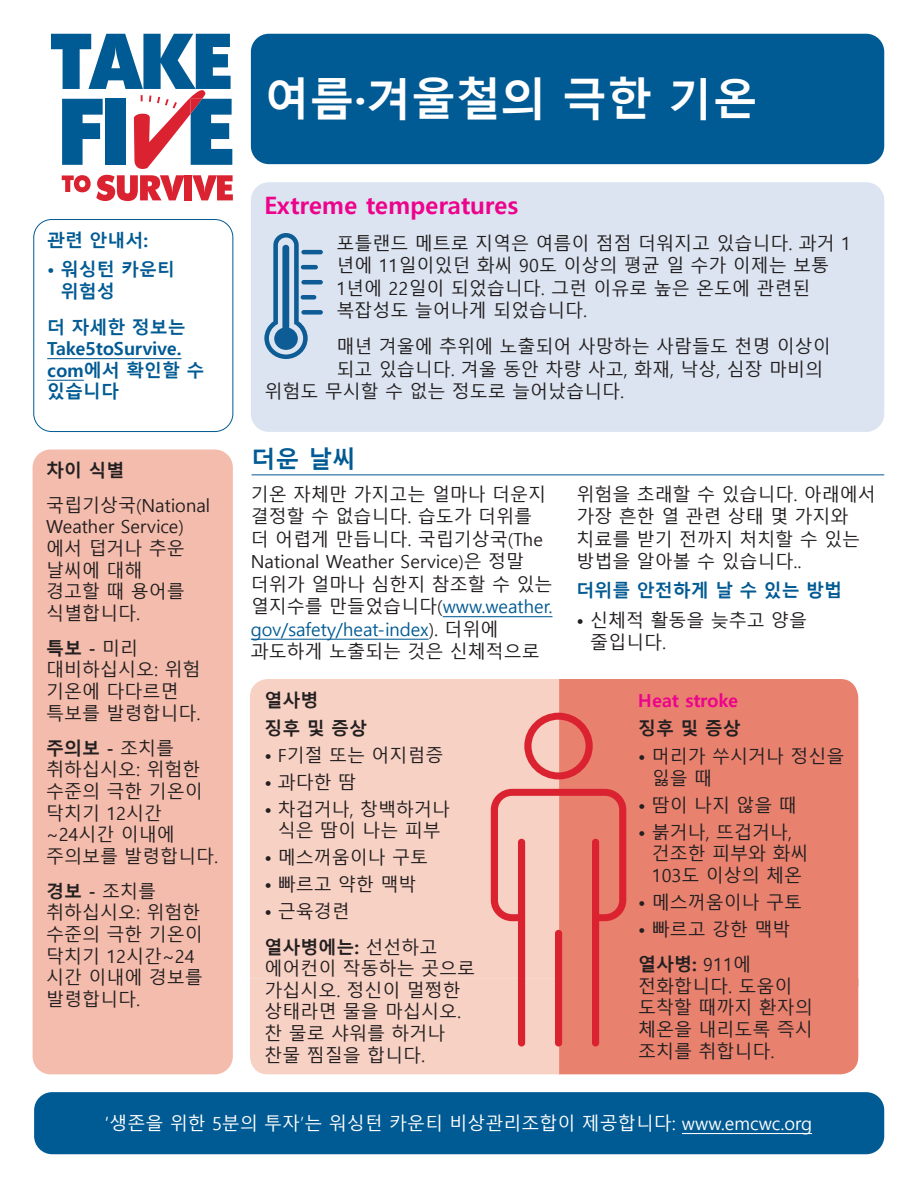
<style>
.page{position:relative;width:918px;height:1188px;background:#fff}
.page>*{position:absolute;margin:0;border:0;box-sizing:border-box;transform-origin:0 0}
.t1{font:700 45px "Malgun Gothic";color:#fff}
.t2{font:700 24px "Malgun Gothic";color:#ed028c}
.t3{font:700 24px "Malgun Gothic";color:#005a93}
.t4{font:18px/21.6px "Malgun Gothic";color:#231f20}
.t5{font:700 18px/21.6px "Malgun Gothic";color:#005a93}
.t6{font:18px "Malgun Gothic";color:#fff}
.t7{font:700 18px/28.3px "Malgun Gothic";color:#231f20}
.t8{font:700 18px "Malgun Gothic";color:#ed028c}
.s1{font-weight:700}
.s2{color:#005a93}
</style>
<div class="page">
<div style="left:33px;top:219px;width:200px;height:213px;border:1px solid #005a93;border-radius:18px"></div>
<div style="left:33px;top:450px;width:200px;height:624px;background:#f4bcac;border-radius:18px"></div>
<div style="left:251px;top:34px;width:633px;height:130px;background:#005a93;border-radius:18px"></div>
<svg style="left:51px;top:34px;width:182px;height:167px"></svg>
<hr style="left:47px;top:358px;width:135px;height:1px;background:#005a93">
<hr style="left:47px;top:380px;width:37px;height:1px;background:#005a93">
<div style="left:34px;top:1092px;width:850px;height:62px;background:#005a93;border-radius:18px"></div>
<hr style="left:682px;top:1133px;width:130px;height:1px;background:#fff">
<hr style="left:443px;top:616px;width:110px;height:1px;background:#005a93">
<hr style="left:251px;top:639px;width:178px;height:1px;background:#005a93">
<div style="left:251px;top:182px;width:633px;height:250px;background:#dbe4f0;border-radius:18px"></div>
<hr style="left:252px;top:474px;width:632px;height:1px;background:#005a93">
<svg style="left:264px;top:233px;width:44px;height:126px"></svg>
<hr style="left:301px;top:250px;width:22px;height:4px;background:#0d5c95;border-radius:2px">
<hr style="left:301px;top:265px;width:17px;height:4px;background:#0d5c95;border-radius:2px">
<hr style="left:301px;top:280px;width:22px;height:4px;background:#0d5c95;border-radius:2px">
<div style="left:301px;top:295px;width:15px;height:5px;background:#0d5c95;border-radius:2px"></div>
<div style="left:301px;top:310px;width:22px;height:5px;background:#0d5c95;border-radius:2px"></div>
<div style="left:559px;top:679px;width:299px;height:110px;background:#e8826f"></div>
<div style="left:250px;top:679px;width:309px;height:110px;background:#f7d1c4"></div>
<svg style="left:524px;top:713px;width:69px;height:66px;background:#e9827b"></svg>
<svg style="left:250px;top:789px;width:608px;height:285px;background:#eea596"></svg>
<div style="left:555px;top:930px;width:7px;height:117px;background:#db2230;border-radius:4px"></div>
<p class="t5" style="left:47px;top:229px;width:103px">관련 안내서:</p>
<p class="t5" style="left:61px;top:258px;width:116px;line-height:22.5px;text-indent:-14px">• 워싱턴 카운티 위험성</p>
<p class="t5" style="left:47px;top:316px;width:159px">더 자세한 정보는<br>Take5toSurvive. com에서 확인할 수 있습니다</p>
<p class="t7" style="left:46px;top:456px;width:80px">차이 식별</p>
<p class="t4" style="left:46px;top:495px;width:166px">국립기상국(National<br>Weather Service) 에서 덥거나 추운 날씨에 대해<br>경고할 때 용어를 식별합니다.</p>
<p class="t4" style="left:46px;top:638px;width:156px"><span class="s1">특보 -</span> 미리 대비하십시오: 위험 기온에 다다르면 특보를 발령합니다.</p>
<p class="t4" style="left:46px;top:738px;width:174px"><span class="s1">주의보 -</span> 조치를 취하십시오: 위험한 수준의 극한 기온이 닥치기 12시간 ~24시간 이내에 주의보를 발령합니다.</p>
<p class="t4" style="left:46px;top:881px;width:158px"><span class="s1">경보 -</span> 조치를 취하십시오: 위험한 수준의 극한 기온이 닥치기 12시간~24 시간 이내에 경보를 발령합니다.</p>
<h1 class="t1" style="left:264px;top:73px;width:495px">여름·겨울철의 극한 기온</h1>
<h2 class="t2" style="left:264px;top:191px;width:256px">Extreme temperatures</h2>
<p class="t4" style="left:336px;top:233px;width:516px;line-height:22.5px">포틀랜드 메트로 지역은 여름이 점점 더워지고 있습니다. 과거 1 년에 11일이있던 화씨 90도 이상의 평균 일 수가 이제는 보통<br>1년에 22일이 되었습니다. 그런 이유로 높은 온도에 관련된 복잡성도 늘어나게 되었습니다.</p>
<p class="t4" style="left:336px;top:337px;width:496px">매년 겨울에 추위에 노출되어 사망하는 사람들도 천명 이상이</p>
<p class="t4" style="left:336px;top:359px;width:488px">되고 있습니다. 겨울 동안 차량 사고, 화재, 낙상, 심장 마비의</p>
<p class="t4" style="left:264px;top:382px;width:361px">위험도 무시할 수 없는 정도로 늘어났습니다.</p>
<h2 class="t3" style="left:252px;top:445px;width:106px">더운 날씨</h2>
<p class="t4" style="left:251px;top:483px;width:303px;line-height:22.5px">기온 자체만 가지고는 얼마나 더운지 결정할 수 없습니다. 습도가 더위를 더 어렵게 만듭니다. 국립기상국(The<br>National Weather Service)은 정말 더위가 얼마나 심한지 참조할 수 있는 열지수를 만들었습니다(<span class="s2">www.weather. gov/safety/heat-index</span>). 더위에 과도하게 노출되는 것은 신체적으로</p>
<p class="t7" style="left:264px;top:686px;width:104px">열사병<br>징후 및 증상</p>
<p class="t4" style="left:264px;top:745px;width:181px">• F기절 또는 어지럼증</p>
<p class="t4" style="left:264px;top:772px;width:93px">• 과다한 땀</p>
<p class="t4" style="left:264px;top:799px;width:187px;text-align:center">• 차겁거나, 창백하거나 식은 땀이 나는 피부</p>
<p class="t4" style="left:264px;top:848px;width:165px">• 메스꺼움이나 구토</p>
<p class="t4" style="left:264px;top:875px;width:154px">• 빠르고 약한 맥박</p>
<p class="t4" style="left:264px;top:895px;width:175px;line-height:35.1px">• 근육경련 <span class="s1">열사병에는:</span> 선선하고</p>
<p class="t4" style="left:264px;top:958px;width:212px">에어컨이 작동하는 곳으로 가십시오. 정신이 멀쩡한 상태라면 물을 마십시오. 찬 물로 샤워를 하거나 찬물 찜질을 합니다.</p>
<p class="t4" style="left:577px;top:483px;width:301px;line-height:22.5px">위험을 초래할 수 있습니다. 아래에서 가장 흔한 열 관련 상태 몇 가지와 치료를 받기 전까지 처치할 수 있는 방법을 알아볼 수 있습니다..</p>
<p class="t5" style="left:577px;top:580px;width:267px">더위를 안전하게 날 수 있는 방법</p>
<p class="t4" style="left:590px;top:609px;width:219px;line-height:22.5px;text-indent:-14px">• 신체적 활동을 늦추고 양을 줄입니다.</p>
<p class="t8" style="left:638px;top:689px;width:101px">Heat stroke</p>
<p class="t7" style="left:638px;top:714px;width:104px">징후 및 증상</p>
<p class="t4" style="left:652px;top:746px;width:194px;text-indent:-14px">• 머리가 쑤시거나 정신을 잃을 때</p>
<p class="t4" style="left:638px;top:795px;width:160px">• 땀이 나지 않을 때</p>
<p class="t4" style="left:652px;top:822px;width:158px;text-indent:-14px">• 붉거나, 뜨겁거나, 건조한 피부와 화씨<br>103도 이상의 체온</p>
<p class="t4" style="left:638px;top:892px;width:165px">• 메스꺼움이나 구토</p>
<p class="t4" style="left:638px;top:912px;width:154px;line-height:35.1px">• 빠르고 강한 맥박 <span class="s1">열사병:</span> 911에</p>
<p class="t4" style="left:638px;top:976px;width:176px">전화합니다. 도움이 도착할 때까지 환자의 체온을 내리도록 즉시 조치를 취합니다.</p>
<p class="t6" style="left:105px;top:1113px;width:708px">‘생존을 위한 5분의 투자’는 워싱턴 카운티 비상관리조합이 제공합니다: www.emcwc.org</p>
</div>
